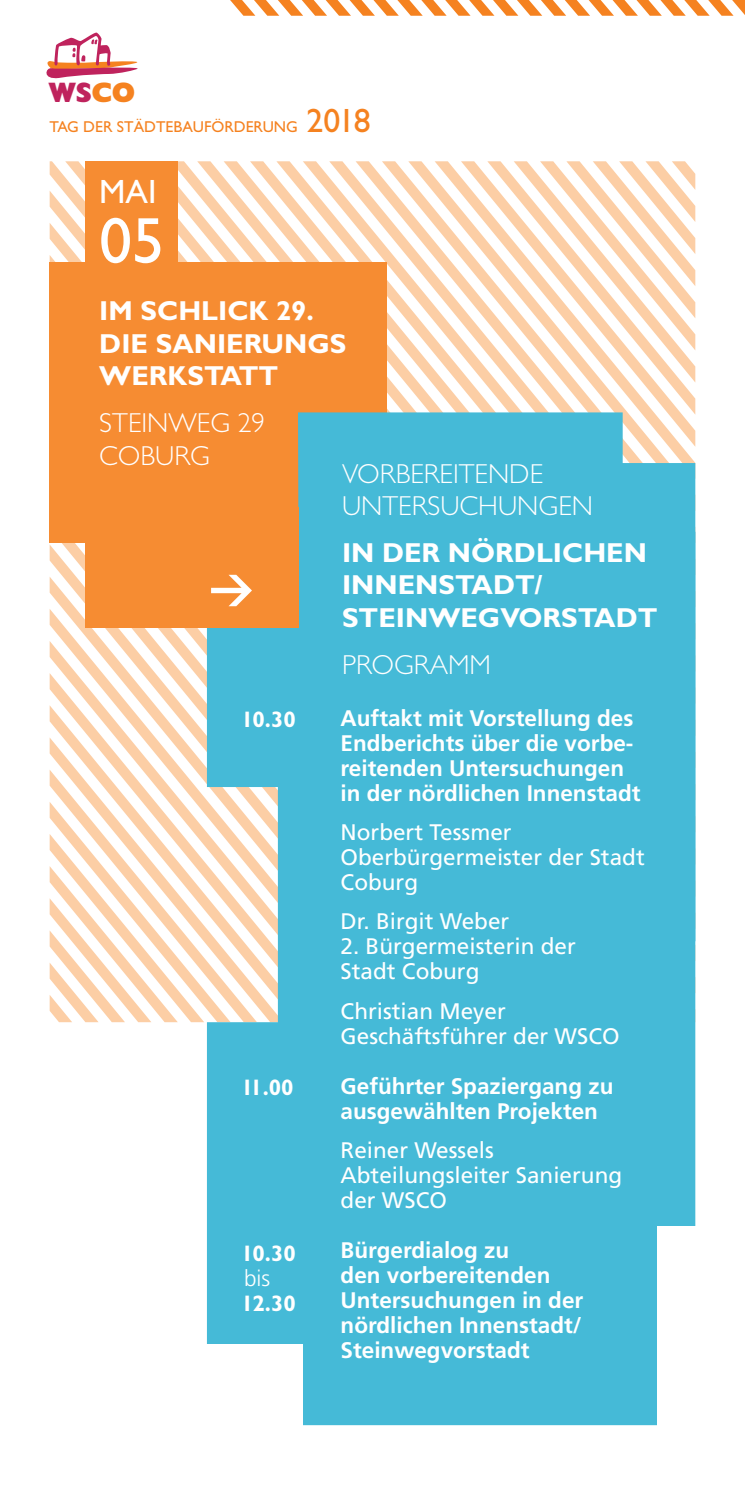
<style>
.page{position:relative;width:745px;height:1489px;background:#fff}
.page>*{position:absolute;margin:0;border:0;box-sizing:border-box;transform-origin:0 0}
.t1{font:65px "Gill Sans";color:#fff}
.t2{font:33.75px "Gill Sans";color:#fff}
.t3{font:800 28.25px "Gill Sans";color:#bf235d}
.t4{font:700 27.5px/32.5px "Gill Sans";color:#fff}
.t5{font:300 27.5px/32.5px "Gill Sans";color:#fff}
.t6{font:700 22.5px/25px "Frutiger";color:#fff}
.t7{font:22.5px/25px "Frutiger";color:#fff}
.t8{font:700 22.5px "Gill Sans";letter-spacing:-.025em;color:#fff}
.t9{font:300 22.5px "Frutiger";color:#fff}
.t10{font:15.75px "Gill Sans";color:#f58220}
.s1{color:#f58220}
.s2{font-size:33.75px}
</style>
<div class="page">
<svg style="left:381px;top:161px;width:27px;height:251px"></svg>
<svg style="left:408px;top:161px;width:26px;height:251px"></svg>
<svg style="left:434px;top:161px;width:26px;height:251px"></svg>
<svg style="left:460px;top:161px;width:27px;height:251px"></svg>
<svg style="left:487px;top:161px;width:26px;height:251px"></svg>
<svg style="left:513px;top:161px;width:183px;height:861px"></svg>
<svg style="left:50px;top:161px;width:185px;height:861px"></svg>
<div style="left:50px;top:262px;width:336px;height:280px;background:#f68c32"></div>
<svg style="left:298px;top:412px;width:396px;height:119px;background:#54bcd4"></svg>
<div style="left:85px;top:161px;width:92px;height:184px;background:#f68c32"></div>
<div style="left:207px;top:531px;width:487px;height:893px;background:#45bad7"></div>
<div style="left:351px;top:669px;width:134px;height:272px;background:#45bad7"></div>
<div style="left:170px;top:1343px;width:132px;height:136px;background:#fff"></div>
<div style="left:85px;top:507px;width:213px;height:120px;background:#f68c32"></div>
<svg style="left:211px;top:574px;width:41px;height:32px"></svg>
<svg style="left:46px;top:33px;width:92px;height:46px"></svg>
<svg style="left:230px;top:0;width:514px;height:16px"></svg>
<div style="left:657px;top:1226px;width:75px;height:262px;background:#fff"></div>
<p class="t3" style="left:48px;top:76px;width:89px">WS<span class="s1">CO</span></p>
<p class="t10" style="left:49px;top:117px;width:322px">TAG DER STÄDTEBAUFÖRDERUNG <span class="s2">2018</span></p>
<h2 class="t2" style="left:99px;top:172px;width:59px">MAI</h2>
<h1 class="t1" style="left:99px;top:203px;width:66px">05</h1>
<p class="t4" style="left:99px;top:295px;width:248px">IM SCHLICK 29.<br>DIE SANIERUNGS<br>WERKSTATT</p>
<p class="t5" style="left:99px;top:407px;width:167px">STEINWEG 29<br>COBURG</p>
<p class="t5" style="left:342px;top:457px;width:252px">VORBEREITENDE<br>UNTERSUCHUNGEN</p>
<p class="t4" style="left:342px;top:536px;width:317px">IN DER NÖRDLICHEN<br>INNENSTADT/<br>STEINWEGVORSTADT</p>
<p class="t5" style="left:342px;top:648px;width:150px">PROGRAMM</p>
<p class="t6" style="left:340px;top:705px;width:301px">Auftakt mit Vorstellung des<br>Endberichts über die vorbe&shy;reitenden Untersuchungen in der nördlichen Innenstadt</p>
<p class="t7" style="left:340px;top:819px;width:305px">Norbert Tessmer<br>Oberbürgermeister der Stadt<br>Coburg</p>
<p class="t7" style="left:340px;top:908px;width:170px">Dr. Birgit Weber</p>
<p class="t7" style="left:340px;top:933px;width:237px">2. Bürgermeisterin der<br>Stadt Coburg</p>
<p class="t7" style="left:340px;top:998px;width:280px">Christian Meyer<br>Geschäftsführer der WSCO</p>
<p class="t6" style="left:340px;top:1073px;width:274px">Geführter Spaziergang zu ausgewählten Projekten</p>
<p class="t7" style="left:340px;top:1137px;width:283px">Reiner Wessels<br>Abteilungsleiter Sanierung der WSCO</p>
<p class="t6" style="left:340px;top:1237px;width:244px">Bürgerdialog zu<br>den vorbereitenden<br>Untersuchungen in der nördlichen Innenstadt/<br>Steinwegvorstadt</p>
<p class="t8" style="left:241px;top:706px;width:56px">10.30</p>
<p class="t8" style="left:241px;top:1073px;width:54px">11.00</p>
<p class="t8" style="left:241px;top:1239px;width:56px">10.30</p>
<p class="t9" style="left:244px;top:1265px;width:28px">bis</p>
<p class="t8" style="left:241px;top:1289px;width:56px">12.30</p>
</div>
